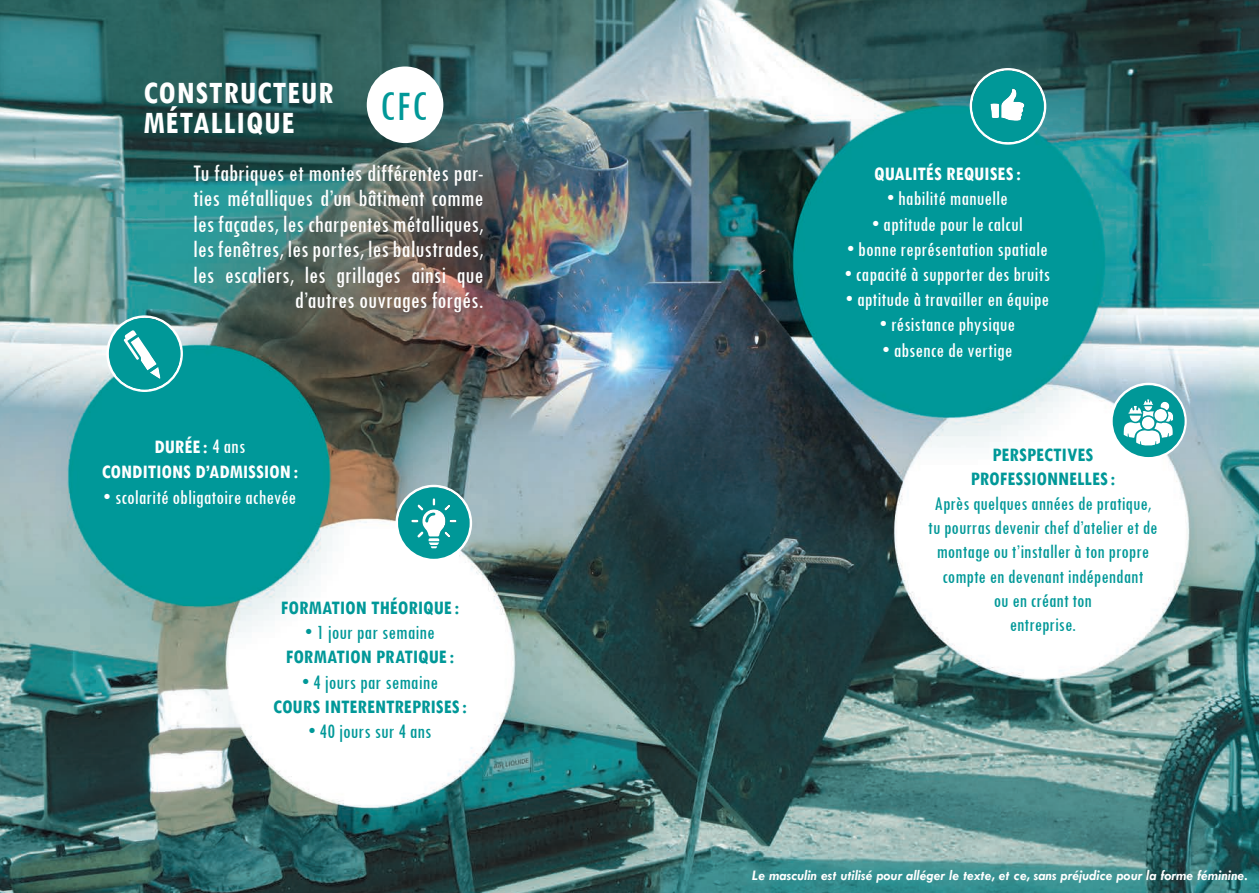
<style>
.page{position:relative;width:1259px;height:893px;background:#fff}
.page>*{position:absolute;margin:0;border:0;box-sizing:border-box;transform-origin:0 0}
.t1{font:500 condensed 43.5px "Tw Cen";color:#009898}
.t2{font:700 condensed 33px/30px "Tw Cen";letter-spacing:.025em;color:#fff}
.t3{font:500 condensed 24.75px/25.5px "Tw Cen";color:#fff;text-align:right}
.t4{font:500 condensed 21px "Tw Cen";color:#fff}
.t5{font:500 condensed 21px "Tw Cen";color:#009898}
.t6{font:500 condensed 20.25px/24.3px "Tw Cen";color:#009898;text-align:center}
.t7{font:700 condensed 20.25px/24.3px "Tw Cen";color:#009898;text-align:center}
.t8{font:700 condensed 20.25px/25.2px "Tw Cen";color:#fff;text-align:center}
.t9{font:italic 700 14.7px "Tw Cen";color:#fff}
.s1{font-weight:500;font-size:21px}
</style>
<div class="page">
<img style="left:0;top:0;width:1259px;height:893px">
<svg style="left:395px;top:485px;width:77px;height:76px"></svg>
<svg style="left:969px;top:68px;width:77px;height:77px"></svg>
<svg style="left:1110px;top:383px;width:76px;height:76px"></svg>
<div style="left:367px;top:66px;width:76px;height:77px;background:#fff;border-radius:50%"></div>
<svg style="left:106px;top:315px;width:77px;height:77px;background:#40adad"></svg>
<h2 class="t2" style="left:143px;top:77px;width:192px">CONSTRUCTEUR<br>MÉTALLIQUE</h2>
<h1 class="t1" style="left:380px;top:80px;width:49px">CFC</h1>
<p class="t3" style="left:193px;top:159px;width:292px">Tu fabriques et montes différentes par&shy;ties métalliques d’un bâtiment comme les façades, les charpentes métalliques, les fenêtres, les portes, les balustrades, les escaliers, les grillages ainsi que d’autres ouvrages forgés.</p>
<p class="t8" style="left:102px;top:434px;width:198px">DURÉE: <span class="s1">4 ans<br></span>CONDITIONS D’ADMISSION:</p>
<p class="t4" style="left:104px;top:484px;width:194px">• scolarité obligatoire achevée</p>
<p class="t7" style="left:281px;top:595px;width:180px">FORMATION THÉORIQUE:</p>
<p class="t5" style="left:305px;top:620px;width:131px">• 1 jour par semaine</p>
<p class="t7" style="left:286px;top:644px;width:170px">FORMATION PRATIQUE:</p>
<p class="t5" style="left:302px;top:669px;width:137px">• 4 jours par semaine</p>
<p class="t7" style="left:273px;top:694px;width:195px">COURS INTERENTREPRISES:</p>
<p class="t5" style="left:308px;top:719px;width:125px">• 40 jours sur 4 ans</p>
<p class="t8" style="left:874px;top:161px;width:148px">QUALITÉS REQUISES:</p>
<p class="t4" style="left:887px;top:186px;width:122px">• habilité manuelle</p>
<p class="t4" style="left:872px;top:211px;width:152px">• aptitude pour le calcul</p>
<p class="t4" style="left:847px;top:236px;width:202px">• bonne représentation spatiale</p>
<p class="t4" style="left:844px;top:262px;width:207px">• capacité à supporter des bruits</p>
<p class="t4" style="left:846px;top:287px;width:205px">• aptitude à travailler en équipe</p>
<p class="t4" style="left:880px;top:312px;width:137px">• résistance physique</p>
<p class="t4" style="left:882px;top:337px;width:131px">• absence de vertige</p>
<p class="t7" style="left:970px;top:442px;width:146px">PERSPECTIVES<br>PROFESSIONNELLES:</p>
<p class="t6" style="left:928px;top:491px;width:231px">Après quelques années de pratique, tu pourras devenir chef d’atelier et de montage ou t’installer à ton propre compte en devenant indépendant<br>ou en créant ton<br>entreprise.</p>
<p class="t9" style="left:752px;top:867px;width:497px">Le masculin est utilisé pour alléger le texte, et ce, sans préjudice pour la forme féminine.</p>
</div>
